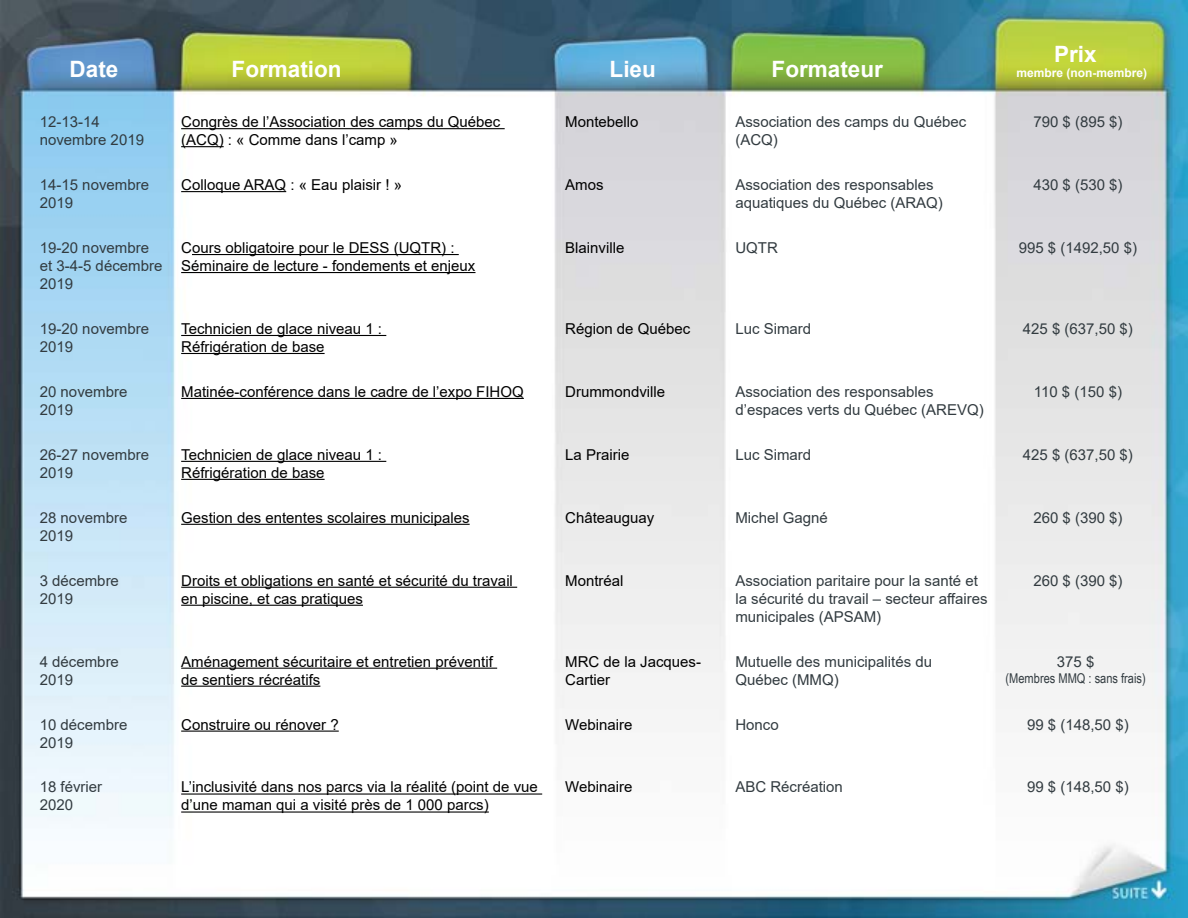
<style>
.page{position:relative;width:1188px;height:918px;background:#fff}
.page>*{position:absolute;margin:0;border:0;box-sizing:border-box;transform-origin:0 0}
.t1{font:700 22.5px "Arial";color:#fff}
.t2{font:15px/18px "Arial";color:#000}
.t3{font:15px/18px "Arial";color:#323b40}
.t4{font:13.5px "Arial Narrow";color:#323b40}
.t5{font:700 12px "Arial";color:#fff}
</style>
<div class="page">
<img style="left:0;top:0;width:1188px;height:918px">
<hr style="left:181px;top:128px;width:324px;height:1px;background:#000">
<hr style="left:181px;top:146px;width:43px;height:1px;background:#000">
<hr style="left:181px;top:191px;width:105px;height:1px;background:#000">
<hr style="left:192px;top:254px;width:267px;height:1px;background:#000">
<hr style="left:181px;top:272px;width:295px;height:1px;background:#000">
<hr style="left:181px;top:335px;width:205px;height:1px;background:#000">
<hr style="left:181px;top:353px;width:144px;height:1px;background:#000">
<hr style="left:181px;top:398px;width:343px;height:1px;background:#000">
<hr style="left:181px;top:461px;width:205px;height:1px;background:#000">
<hr style="left:181px;top:479px;width:144px;height:1px;background:#000">
<hr style="left:181px;top:524px;width:289px;height:1px;background:#000">
<hr style="left:181px;top:587px;width:336px;height:1px;background:#000">
<hr style="left:181px;top:605px;width:182px;height:1px;background:#000">
<hr style="left:181px;top:668px;width:316px;height:1px;background:#000">
<hr style="left:181px;top:686px;width:139px;height:1px;background:#000">
<hr style="left:181px;top:731px;width:158px;height:1px;background:#000">
<hr style="left:181px;top:793px;width:361px;height:2px;background:#000">
<hr style="left:181px;top:811px;width:308px;height:2px;background:#000">
<h1 class="t1" style="left:70px;top:53px;width:50px">Date</h1>
<h1 class="t1" style="left:232px;top:53px;width:112px">Formation</h1>
<h1 class="t1" style="left:610px;top:53px;width:48px">Lieu</h1>
<h1 class="t1" style="left:772px;top:53px;width:113px">Formateur</h1>
<h1 class="t1" style="left:1054px;top:39px;width:44px">Prix</h1>
<p class="t5" style="left:1016px;top:65px;width:132px">membre (non-membre)</p>
<p class="t3" style="left:40px;top:113px;width:106px">12-13-14 novembre 2019</p>
<p class="t2" style="left:181px;top:113px;width:321px">Congrès de l’Association des camps du Québec (ACQ) : « Comme dans l’camp »</p>
<p class="t2" style="left:565px;top:113px;width:75px">Montebello</p>
<p class="t3" style="left:735px;top:113px;width:232px">Association des camps du Québec (ACQ)</p>
<p class="t3" style="left:1033px;top:113px;width:91px">790 $ (895 $)</p>
<p class="t3" style="left:40px;top:176px;width:111px">14-15 novembre<br>2019</p>
<p class="t2" style="left:181px;top:176px;width:222px">Colloque ARAQ : « Eau plaisir ! »</p>
<p class="t2" style="left:565px;top:176px;width:40px">Amos</p>
<p class="t3" style="left:735px;top:176px;width:209px">Association des responsables aquatiques du Québec (ARAQ)</p>
<p class="t3" style="left:1033px;top:176px;width:91px">430 $ (530 $)</p>
<p class="t3" style="left:40px;top:239px;width:124px">19-20 novembre et 3-4-5 décembre<br>2019</p>
<p class="t2" style="left:181px;top:239px;width:296px">Cours obligatoire pour le DESS (UQTR) :<br>Séminaire de lecture - fondements et enjeux</p>
<p class="t2" style="left:565px;top:239px;width:61px">Blainville</p>
<p class="t3" style="left:735px;top:239px;width:44px">UQTR</p>
<p class="t3" style="left:1019px;top:239px;width:120px">995 $ (1492,50 $)</p>
<p class="t3" style="left:40px;top:320px;width:111px">19-20 novembre<br>2019</p>
<p class="t2" style="left:181px;top:320px;width:202px">Technicien de glace niveau 1 :<br>Réfrigération de base</p>
<p class="t2" style="left:565px;top:320px;width:127px">Région de Québec</p>
<p class="t3" style="left:735px;top:320px;width:77px">Luc Simard</p>
<p class="t3" style="left:1023px;top:320px;width:112px">425 $ (637,50 $)</p>
<p class="t3" style="left:40px;top:382px;width:89px">20 novembre<br>2019</p>
<p class="t2" style="left:181px;top:382px;width:344px">Matinée-conférence dans le cadre de l’expo FIHOQ</p>
<p class="t2" style="left:565px;top:382px;width:102px">Drummondville</p>
<p class="t3" style="left:735px;top:382px;width:250px">Association des responsables d’espaces verts du Québec (AREVQ)</p>
<p class="t3" style="left:1034px;top:382px;width:90px">110 $ (150 $)</p>
<p class="t3" style="left:40px;top:445px;width:111px">26-27 novembre<br>2019</p>
<p class="t2" style="left:181px;top:445px;width:202px">Technicien de glace niveau 1 :<br>Réfrigération de base</p>
<p class="t2" style="left:565px;top:445px;width:66px">La Prairie</p>
<p class="t3" style="left:735px;top:445px;width:77px">Luc Simard</p>
<p class="t3" style="left:1023px;top:445px;width:112px">425 $ (637,50 $)</p>
<p class="t3" style="left:40px;top:508px;width:89px">28 novembre<br>2019</p>
<p class="t2" style="left:181px;top:508px;width:290px">Gestion des ententes scolaires municipales</p>
<p class="t2" style="left:565px;top:508px;width:91px">Châteauguay</p>
<p class="t3" style="left:735px;top:508px;width:94px">Michel Gagné</p>
<p class="t3" style="left:1033px;top:508px;width:91px">260 $ (390 $)</p>
<p class="t3" style="left:40px;top:571px;width:81px">3 décembre<br>2019</p>
<p class="t2" style="left:181px;top:571px;width:333px">Droits et obligations en santé et sécurité du travail en piscine, et cas pratiques</p>
<p class="t2" style="left:565px;top:571px;width:60px">Montréal</p>
<p class="t3" style="left:735px;top:571px;width:254px">Association paritaire pour la santé et la sécurité du travail – secteur affaires municipales (APSAM)</p>
<p class="t3" style="left:1033px;top:571px;width:91px">260 $ (390 $)</p>
<p class="t3" style="left:40px;top:652px;width:81px">4 décembre<br>2019</p>
<p class="t2" style="left:181px;top:652px;width:313px">Aménagement sécuritaire et entretien préventif de sentiers récréatifs</p>
<p class="t2" style="left:565px;top:652px;width:137px">MRC de la Jacques-<br>Cartier</p>
<p class="t3" style="left:735px;top:652px;width:198px">Mutuelle des municipalités du<br>Québec (MMQ)</p>
<p class="t3" style="left:1057px;top:652px;width:39px">375 $</p>
<p class="t4" style="left:1006px;top:668px;width:142px">(Membres MMQ : sans frais)</p>
<p class="t3" style="left:40px;top:715px;width:89px">10 décembre<br>2019</p>
<p class="t2" style="left:181px;top:715px;width:159px">Construire ou rénover ?</p>
<p class="t2" style="left:565px;top:715px;width:69px">Webinaire</p>
<p class="t3" style="left:735px;top:715px;width:45px">Honco</p>
<p class="t3" style="left:1027px;top:715px;width:103px">99 $ (148,50 $)</p>
<p class="t3" style="left:40px;top:778px;width:64px">18 février<br>2020</p>
<p class="t2" style="left:181px;top:778px;width:358px">L’inclusivité dans nos parcs via la réalité (point de vue d’une maman qui a visité près de 1 000 parcs)</p>
<p class="t2" style="left:565px;top:778px;width:69px">Webinaire</p>
<p class="t3" style="left:735px;top:778px;width:109px">ABC Récréation</p>
<p class="t3" style="left:1027px;top:778px;width:103px">99 $ (148,50 $)</p>
</div>
